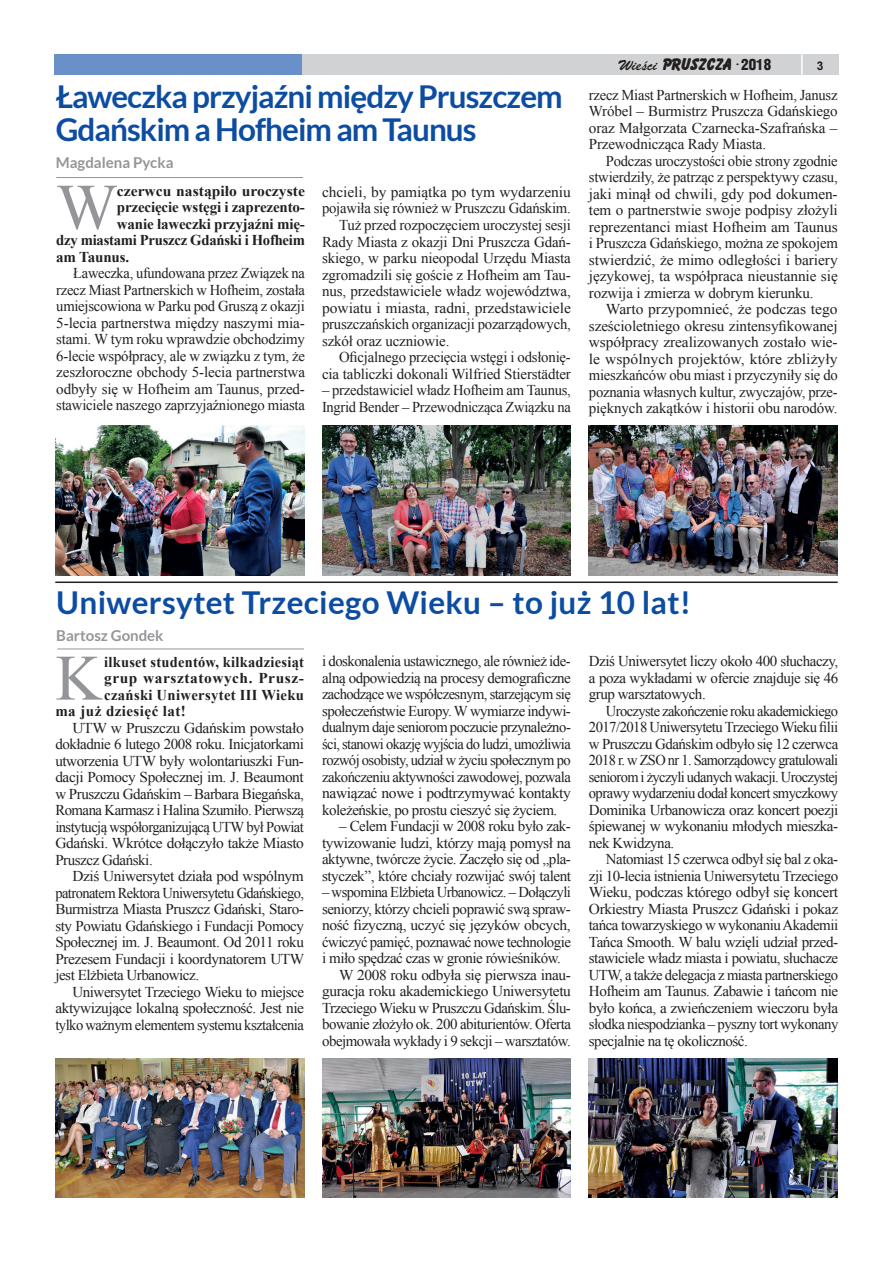
<style>
.page{position:relative;width:893px;height:1263px;background:#fff}
.page>*{position:absolute;margin:0;border:0;box-sizing:border-box;transform-origin:0 0}
.t1{font:64.8px "Times New Roman";color:#939598}
.t2{font:700 31.5px/33px "Lato";letter-spacing:-.03em;color:#0d4da1}
.t3{font:700 31.5px "Lato";letter-spacing:.01em;color:#0d4da1}
.t4{font:15px/16.5px "Times New Roman";letter-spacing:-.02em;color:#231f20;text-align:justify}
.t5{font:15px/16.5px "Times New Roman";letter-spacing:-.02em;color:#231f20;text-align:justify;scale:1.04 1}
.t6{font:15px/16.5px "Times New Roman";letter-spacing:-.02em;color:#231f20;text-align:justify;scale:.96 1}
.t7{font:700 15px "Times New Roman";color:#231f20}
.t8{font:15px "Times New Roman";color:#231f20;scale:1.04 1}
.t9{font:700 15px "Times New Roman";letter-spacing:.02em;color:#231f20;scale:.96 1}
.t10{font:700 15px "Lato";color:#939598}
.t11{font:700 15px "Times New Roman";letter-spacing:.025em;color:#231f20}
.t12{font:700 15px "Times New Roman";color:#231f20;scale:1.04 1}
.t13{font:700 15px "Times New Roman";letter-spacing:.035em;color:#231f20}
.t14{font:700 15px "Bassoon";color:#231f20}
.t15{font:700 15px "Times New Roman";letter-spacing:.03em;color:#231f20}
.t16{font:700 12px "Arial";color:#231f20}
.s1{font-family:"Brush Scr DEE";font-weight:400}
.s2{font-family:"Switzerland Cond";font-weight:900}
</style>
<div class="page">
<div style="left:54px;top:54px;width:251px;height:21px;background:#6a90c9"></div>
<div style="left:303px;top:54px;width:536px;height:21px;background:#d1d2d4"></div>
<hr style="left:801px;top:54px;width:2px;height:21px;background:#fff">
<hr style="left:56px;top:177px;width:247px;height:1px;background:#939598">
<hr style="left:55px;top:581px;width:783px;height:2px;background:#231f20">
<img style="left:55px;top:425px;width:249px;height:150px">
<img style="left:322px;top:425px;width:249px;height:150px">
<img style="left:589px;top:425px;width:249px;height:150px">
<img style="left:55px;top:1058px;width:249px;height:139px">
<img style="left:322px;top:1058px;width:249px;height:139px">
<img style="left:589px;top:1058px;width:249px;height:139px">
<hr style="left:57px;top:648px;width:247px;height:1px;background:#939598">
<h2 class="t2" style="left:56px;top:80px;width:508px">Ławeczka przyjaźni między Pruszczem<br>Gdańskim a Hofheim am Taunus</h2>
<p class="t10" style="left:56px;top:154px;width:119px">Magdalena Pycka</p>
<p class="t4" style="left:322px;top:183px;width:250px">chcieli, by pamiątka po tym wydarzeniu</p>
<p class="t4" style="left:322px;top:200px;width:250px">pojawiła się również w Pruszczu Gdańskim.</p>
<p class="t4" style="left:339px;top:216px;width:233px">Tuż przed rozpoczęciem uroczystej sesji</p>
<p class="t4" style="left:322px;top:233px;width:250px">Rady Miasta z okazji Dni Pruszcza Gdań-</p>
<p class="t4" style="left:322px;top:249px;width:250px">skiego, w parku nieopodal Urzędu Miasta</p>
<p class="t4" style="left:322px;top:266px;width:250px">zgromadzili się goście z Hofheim am Tau-</p>
<p class="t4" style="left:322px;top:282px;width:250px">nus, przedstawiciele władz województwa,</p>
<p class="t8" style="left:322px;top:297px;width:241px">powiatu i miasta, radni, przedstawiciele</p>
<p class="t4" style="left:322px;top:315px;width:250px">pruszczańskich organizacji pozarządowych,</p>
<p class="t4" style="left:322px;top:332px;width:129px">szkół oraz uczniowie.</p>
<p class="t4" style="left:339px;top:348px;width:233px">Oficjalnego przecięcia wstęgi i odsłonię-</p>
<p class="t4" style="left:322px;top:365px;width:250px">cia tabliczki dokonali Wilfried Stierstädter</p>
<p class="t4" style="left:322px;top:381px;width:250px">– przedstawiciel władz Hofheim am Taunus,<br>Ingrid Bender – Przewodnicząca Związku na</p>
<h1 class="t1" style="left:56px;top:163px;width:63px">W</h1>
<p class="t12" style="left:117px;top:180px;width:182px">czerwcu nastąpiło uroczyste</p>
<p class="t7" style="left:117px;top:197px;width:190px">przecięcie wstęgi i zaprezento-</p>
<p class="t7" style="left:117px;top:213px;width:190px">wanie ławeczki przyjaźni mię-</p>
<p class="t7" style="left:56px;top:230px;width:250px">dzy miastami Pruszcz Gdański i Hofheim</p>
<p class="t7" style="left:56px;top:246px;width:74px">am Taunus.</p>
<p class="t6" style="left:56px;top:265px;width:261px;text-indent:17px">Ławeczka, ufundowana przez Związek na rzecz Miast Partnerskich w Hofheim, została umiejscowiona w Parku pod Gruszą z okazji 5-lecia partnerstwa między naszymi mia&shy;stami. W tym roku wprawdzie obchodzimy 6-lecie współpracy, ale w związku z tym, że zeszłoroczne obchody 5-lecia partnerstwa odbyły się w Hofheim am Taunus, przed&shy;stawiciele naszego zaprzyjaźnionego miasta</p>
<p class="t14" style="left:618px;top:54px;width:154px"><span class="s1">Wieœci</span> PRUSZCZA <sup>.</sup><span class="s2">2018</span></p>
<p class="t16" style="left:817px;top:57px;width:8px">3</p>
<p class="t4" style="left:589px;top:86px;width:250px">rzecz Miast Partnerskich w Hofheim, Janusz Wróbel – Burmistrz Pruszcza Gdańskiego oraz Małgorzata Czarnecka-Szafrańska – Przewodnicząca Rady Miasta.</p>
<p class="t4" style="left:589px;top:152px;width:250px;text-indent:17px">Podczas uroczystości obie strony zgodnie stwierdziły, że patrząc z perspektywy czasu, jaki minął od chwili, gdy pod dokumen&shy;tem o partnerstwie swoje podpisy złożyli reprezentanci miast Hofheim am Taunus i Pruszcza Gdańskiego, można ze spokojem stwierdzić, że mimo odległości i bariery językowej, ta współpraca nieustannie się rozwija i zmierza w dobrym kierunku.</p>
<p class="t5" style="left:589px;top:301px;width:241px;text-indent:17px">Warto przypomnieć, że podczas tego sześcioletniego okresu zintensyfikowanej współpracy zrealizowanych zostało wie&shy;le wspólnych projektów, które zbliżyły mieszkańców obu miast i przyczyniły się do poznania własnych kultur, zwyczajów, prze&shy;pięknych zakątków i historii obu narodów.</p>
<h2 class="t3" style="left:56px;top:585px;width:636px">Uniwersytet Trzeciego Wieku – to już 10 lat!</h2>
<p class="t10" style="left:56px;top:627px;width:109px">Bartosz Gondek</p>
<h1 class="t1" style="left:55px;top:634px;width:48px">K</h1>
<p class="t9" style="left:104px;top:651px;width:210px">ilkuset studentów, kilkadziesiąt</p>
<p class="t4" style="left:322px;top:653px;width:250px">i doskonalenia ustawicznego, ale również ide&shy;alną odpowiedzią na procesy demograficzne zachodzące we współczesnym, starzejącym się społeczeństwie Europy. W wymiarze indywi&shy;dualnym daje seniorom poczucie przynależno&shy;ści, stanowi okazję wyjścia do ludzi, umożliwia rozwój osobisty, udział w życiu społecznym po zakończeniu aktywności zawodowej, pozwala nawiązać nowe i podtrzymywać kontakty koleżeńskie, po prostu cieszyć się życiem.</p>
<p class="t4" style="left:322px;top:818px;width:250px;text-indent:17px">– Celem Fundacji w 2008 roku było zak&shy;tywizowanie ludzi, którzy mają pomysł na aktywne, twórcze życie. Zaczęło się od ,,pla&shy;styczek”, które chciały rozwijać swój talent</p>
<p class="t4" style="left:322px;top:884px;width:250px">– wspomina Elżbieta Urbanowicz. – Dołączyli</p>
<p class="t4" style="left:322px;top:900px;width:250px">seniorzy, którzy chcieli poprawić swą spraw-</p>
<p class="t4" style="left:322px;top:917px;width:250px">ność fizyczną, uczyć się języków obcych,</p>
<p class="t4" style="left:322px;top:933px;width:250px">ćwiczyć pamięć, poznawać nowe technologie</p>
<p class="t4" style="left:322px;top:950px;width:240px">i miło spędzać czas w gronie rówieśników.</p>
<p class="t4" style="left:339px;top:966px;width:233px">W 2008 roku odbyła się pierwsza inau-</p>
<p class="t4" style="left:322px;top:983px;width:250px">guracja roku akademickiego Uniwersytetu</p>
<p class="t4" style="left:322px;top:999px;width:250px">Trzeciego Wieku w Pruszczu Gdańskim. Ślu-</p>
<p class="t4" style="left:322px;top:1016px;width:250px">bowanie złożyło ok. 200 abiturientów. Oferta</p>
<p class="t4" style="left:322px;top:1032px;width:250px">obejmowała wykłady i 9 sekcji – warsztatów.</p>
<p class="t4" style="left:589px;top:653px;width:251px">Dziś Uniwersytet liczy około 400 słuchaczy, a poza wykładami w ofercie znajduje się 46 grup warsztatowych.</p>
<p class="t4" style="left:589px;top:702px;width:251px;text-indent:17px">Uroczyste zakończenie roku akademickiego 2017/2018 Uniwersytetu Trzeciego Wieku filii w Pruszczu Gdańskim odbyło się 12 czerwca 2018 r. w ZSO nr 1. Samorządowcy gratulowali seniorom i życzyli udanych wakacji. Uroczystej oprawy wydarzeniu dodał koncert smyczkowy Dominika Urbanowicza oraz koncert poezji śpiewanej w wykonaniu młodych mieszka&shy;nek Kwidzyna.</p>
<p class="t4" style="left:589px;top:851px;width:251px;text-indent:17px">Natomiast 15 czerwca odbył się bal z oka&shy;zji 10-lecia istnienia Uniwersytetu Trzeciego Wieku, podczas którego odbył się koncert Orkiestry Miasta Pruszcz Gdański i pokaz tańca towarzyskiego w wykonaniu Akademii Tańca Smooth. W balu wzięli udział przed&shy;stawiciele władz miasta i powiatu, słuchacze UTW, a także delegacja z miasta partnerskiego Hofheim am Taunus. Zabawie i tańcom nie było końca, a zwieńczeniem wieczoru była słodka niespodzianka – pyszny tort wykonany specjalnie na tę okoliczność.</p>
<p class="t13" style="left:104px;top:668px;width:201px">grup warsztatowych. Prusz-</p>
<p class="t11" style="left:104px;top:684px;width:201px">czański Uniwersytet III Wieku</p>
<p class="t15" style="left:55px;top:701px;width:132px">ma już dziesięć lat!</p>
<p class="t5" style="left:55px;top:719px;width:241px;text-indent:17px">UTW w Pruszczu Gdańskim powstało dokładnie 6 lutego 2008 roku. Inicjatorkami utworzenia UTW były wolontariuszki Fun&shy;dacji Pomocy Społecznej im. J. Beaumont w Pruszczu Gdańskim – Barbara Biegańska, Romana Karmasz i Halina Szumiło. Pierwszą instytucją współorganizującą UTW był Powiat Gdański. Wkrótce dołączyło także Miasto Pruszcz Gdański.</p>
<p class="t4" style="left:55px;top:868px;width:250px;text-indent:17px">Dziś Uniwersytet działa pod wspólnym patronatem Rektora Uniwersytetu Gdańskiego, Burmistrza Miasta Pruszcz Gdański, Staro&shy;sty Powiatu Gdańskiego i Fundacji Pomocy Społecznej im. J. Beaumont. Od 2011 roku Prezesem Fundacji i koordynatorem UTW jest Elżbieta Urbanowicz.</p>
<p class="t4" style="left:55px;top:983px;width:250px;text-indent:17px">Uniwersytet Trzeciego Wieku to miejsce aktywizujące lokalną społeczność. Jest nie tylko ważnym elementem systemu kształcenia</p>
</div>
